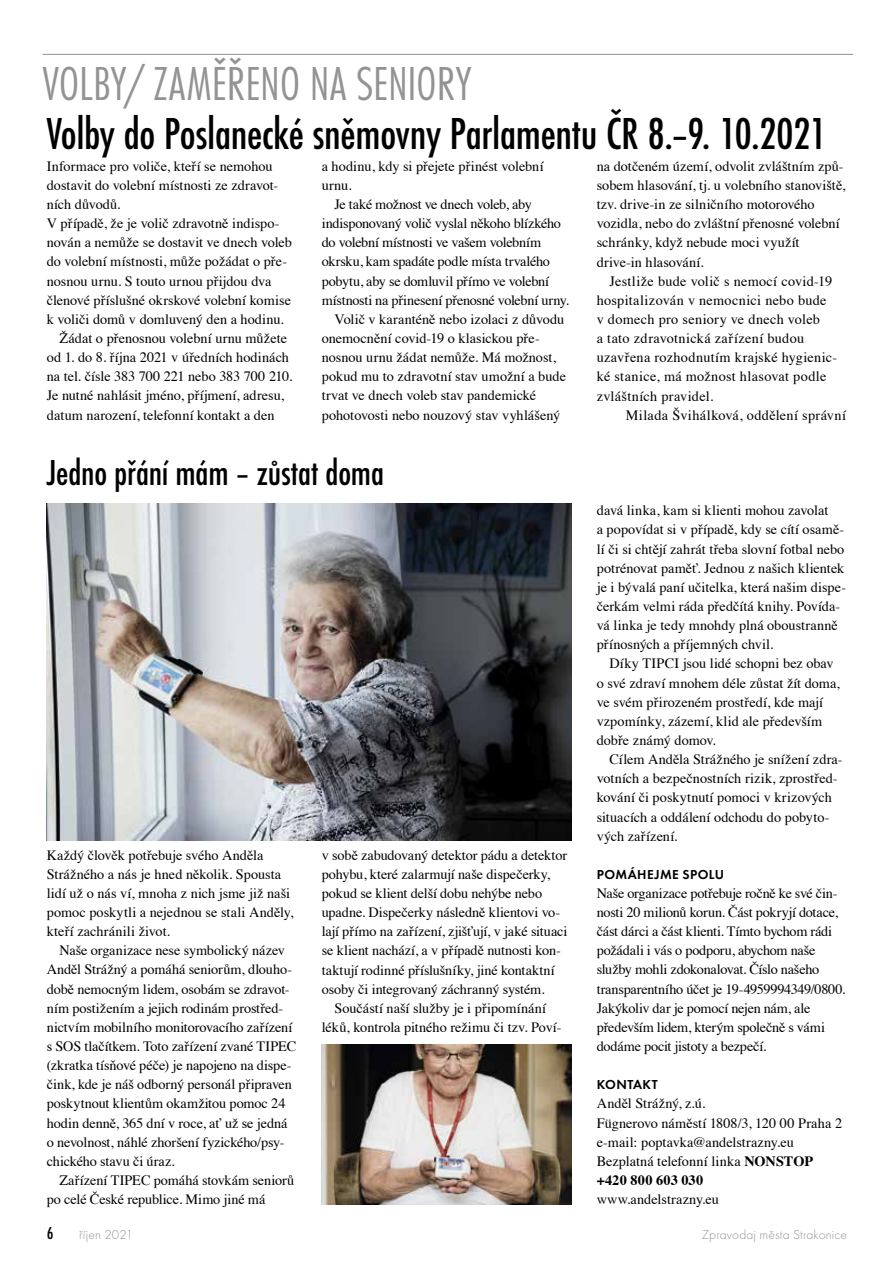
<style>
.page{position:relative;width:893px;height:1263px;background:#fff}
.page>*{position:absolute;margin:0;border:0;box-sizing:border-box;transform-origin:0 0}
.t1{font:49.5px "Futura TOT Ligh Cond";letter-spacing:.005em;color:#939393}
.t2{font:500 condensed 46.5px "Futura TOT";letter-spacing:-.01em;color:#000}
.t3{font:500 condensed 37.5px "Futura TOT";letter-spacing:-.005em;color:#000}
.t4{font:500 condensed 18px "Futura TOT";color:#000}
.t5{font:14.25px/19.2px "Times";letter-spacing:-.005em;color:#000}
.t6{font:14.25px/19.2px "Times";letter-spacing:.02em;color:#000}
.t7{font:14.25px "Times";letter-spacing:-.025em;color:#000}
.t8{font:14.25px "Times";letter-spacing:.025em;color:#000}
.t9{font:13.5px "Futura TOT Ligh";letter-spacing:.01em;color:#939393}
.t10{font:600 13.5px "Futura TOT";letter-spacing:.03em;color:#000}
.s1{font-weight:700}
</style>
<div class="page">
<hr style="left:43px;top:54px;width:810px;height:1px;background:#939393">
<img style="left:47px;top:503px;width:524px;height:337px">
<img style="left:322px;top:1044px;width:249px;height:161px">
<h1 class="t1" style="left:43px;top:55px;width:430px">VOLBY/ ZAMĚŘENO NA SENIORY</h1>
<h2 class="t2" style="left:47px;top:108px;width:782px">Volby do Poslanecké sněmovny Parlamentu ČR 8.–9. 10.2021</h2>
<p class="t5" style="left:47px;top:155px;width:227px">Informace pro voliče, kteří se nemohou</p>
<p class="t5" style="left:47px;top:174px;width:233px">dostavit do volební místnosti ze zdravot-</p>
<p class="t5" style="left:47px;top:193px;width:75px">ních důvodů.</p>
<p class="t5" style="left:47px;top:213px;width:234px">V případě, že je volič zdravotně indispo-</p>
<p class="t5" style="left:47px;top:232px;width:247px">nován a nemůže se dostavit ve dnech voleb</p>
<p class="t5" style="left:47px;top:251px;width:242px">do volební místnosti, může požádat o pře-</p>
<p class="t5" style="left:47px;top:270px;width:226px">nosnou urnu. S touto urnou přijdou dva</p>
<p class="t5" style="left:47px;top:289px;width:246px">členové příslušné okrskové volební komise</p>
<p class="t5" style="left:47px;top:308px;width:239px">k voliči domů v domluvený den a hodinu.</p>
<p class="t5" style="left:60px;top:327px;width:229px">Žádat o přenosnou volební urnu můžete</p>
<p class="t5" style="left:47px;top:346px;width:244px">od 1. do 8. října 2021 v úředních hodinách</p>
<p class="t5" style="left:47px;top:366px;width:247px">na tel. čísle 383 700 221 nebo 383 700 210.</p>
<p class="t5" style="left:47px;top:385px;width:239px">Je nutné nahlásit jméno, příjmení, adresu,</p>
<p class="t5" style="left:47px;top:404px;width:229px">datum narození, telefonní kontakt a den</p>
<p class="t5" style="left:597px;top:155px;width:250px">na dotčeném území, odvolit zvláštním způ&shy;sobem hlasování, tj. u volebního stanoviště, tzv. drive-in ze silničního motorového vozidla, nebo do zvláštní přenosné volební schránky, když nebude moci využít drive-in hlasování.</p>
<p class="t6" style="left:597px;top:270px;width:242px;text-indent:13px">Jestliže bude volič s nemocí covid-19 hospitalizován v nemocnici nebo bude<br>v domech pro seniory ve dnech voleb<br>a tato zdravotnická zařízení budou uzavřena rozhodnutím krajské hygienic&shy;ké stanice, má možnost hlasovat podle zvláštních pravidel.</p>
<p class="t8" style="left:626px;top:402px;width:222px">Milada Švihálková, oddělení správní</p>
<p class="t5" style="left:322px;top:155px;width:223px">a hodinu, kdy si přejete přinést volební urnu.</p>
<p class="t7" style="left:334px;top:191px;width:199px">Je také možnost ve dnech voleb, aby</p>
<p class="t7" style="left:322px;top:210px;width:241px">indisponovaný volič vyslal někoho blízkého</p>
<p class="t7" style="left:322px;top:229px;width:221px">do volební místnosti ve vašem volebním</p>
<p class="t5" style="left:322px;top:251px;width:230px">okrsku, kam spadáte podle místa trvalého</p>
<p class="t5" style="left:322px;top:270px;width:229px">pobytu, aby se domluvil přímo ve volební</p>
<p class="t5" style="left:322px;top:289px;width:249px">místnosti na přinesení přenosné volební urny.</p>
<p class="t5" style="left:334px;top:308px;width:231px">Volič v karanténě nebo izolaci z důvodu</p>
<p class="t5" style="left:322px;top:327px;width:219px">onemocnění covid-19 o klasickou pře-</p>
<p class="t5" style="left:322px;top:347px;width:236px">nosnou urnu žádat nemůže. Má možnost,</p>
<p class="t5" style="left:322px;top:366px;width:246px">pokud mu to zdravotní stav umožní a bude</p>
<p class="t5" style="left:322px;top:385px;width:216px">trvat ve dnech voleb stav pandemické</p>
<p class="t5" style="left:322px;top:404px;width:240px">pohotovosti nebo nouzový stav vyhlášený</p>
<h3 class="t3" style="left:47px;top:452px;width:339px">Jedno přání mám – zůstat doma</h3>
<p class="t5" style="left:47px;top:844px;width:248px">Každý člověk potřebuje svého Anděla Strážného a nás je hned několik. Spousta lidí už o nás ví, mnoha z nich jsme již naši pomoc poskytli a nejednou se stali Anděly, kteří zachránili život.</p>
<p class="t5" style="left:47px;top:940px;width:251px;text-indent:13px">Naše organizace nese symbolický název Anděl Strážný a pomáhá seniorům, dlouho&shy;době nemocným lidem, osobám se zdravot&shy;ním postižením a jejich rodinám prostřed&shy;nictvím mobilního monitorovacího zařízení s SOS tlačítkem. Toto zařízení zvané TIPEC (zkratka tísňové péče) je napojeno na dispe&shy;čink, kde je náš odborný personál připraven poskytnout klientům okamžitou pomoc 24 hodin denně, 365 dní v roce, ať už se jedná o nevolnost, náhlé zhoršení fyzického/psy&shy;chického stavu či úraz.</p>
<p class="t5" style="left:47px;top:1169px;width:249px;text-indent:13px">Zařízení TIPEC pomáhá stovkám seniorů po celé České republice. Mimo jiné má</p>
<p class="t5" style="left:322px;top:844px;width:247px">v sobě zabudovaný detektor pádu a detektor pohybu, které zalarmují naše dispečerky, pokud se klient delší dobu nehýbe nebo upadne. Dispečerky následně klientovi vo&shy;lají přímo na zařízení, zjišťují, v jaké situaci se klient nachází, a v případě nutnosti kon&shy;taktují rodinné příslušníky, jiné kontaktní osoby či integrovaný záchranný systém.</p>
<p class="t5" style="left:322px;top:997px;width:241px;text-align:center">Součástí naší služby je i připomínání léků, kontrola pitného režimu či tzv. Poví-</p>
<p class="t5" style="left:597px;top:500px;width:251px">davá linka, kam si klienti mohou zavolat<br>a popovídat si v případě, kdy se cítí osamě&shy;lí či si chtějí zahrát třeba slovní fotbal nebo potrénovat paměť. Jednou z našich klientek je i bývalá paní učitelka, která našim dispe&shy;čerkám velmi ráda předčítá knihy. Povída&shy;vá linka je tedy mnohdy plná oboustranně přínosných a příjemných chvil.</p>
<p class="t5" style="left:597px;top:653px;width:245px;text-indent:13px">Díky TIPCI jsou lidé schopni bez obav o své zdraví mnohem déle zůstat žít doma, ve svém přirozeném prostředí, kde mají vzpomínky, zázemí, klid ale především dobře známý domov.</p>
<p class="t5" style="left:597px;top:748px;width:247px;text-indent:13px">Cílem Anděla Strážného je snížení zdra&shy;votních a bezpečnostních rizik, zprostřed&shy;kování či poskytnutí pomoci v krizových situacích a oddálení odchodu do pobyto&shy;vých zařízení.</p>
<p class="t10" style="left:597px;top:866px;width:129px">POMÁHEJME SPOLU</p>
<p class="t5" style="left:597px;top:882px;width:250px">Naše organizace potřebuje ročně ke své čin&shy;nosti 20 milionů korun. Část pokryjí dotace, část dárci a část klienti. Tímto bychom rádi požádali i vás o podporu, abychom naše služby mohli zdokonalovat. Číslo našeho transparentního účet je 19-4959994349/0800.<br>Jakýkoliv dar je pomocí nejen nám, ale především lidem, kterým společně s vámi dodáme pocit jistoty a bezpečí.</p>
<p class="t10" style="left:597px;top:1077px;width:63px">KONTAKT</p>
<p class="t5" style="left:597px;top:1093px;width:247px">Anděl Strážný, z.ú.<br>Fügnerovo náměstí 1808/3, 120 00 Praha 2 e-mail: poptavka@andelstrazny.eu<br>Bezplatná telefonní linka <span class="s1">NONSTOP +420 800 603 030</span></p>
<p class="t5" style="left:597px;top:1188px;width:124px">www.andelstrazny.eu</p>
<p class="t4" style="left:47px;top:1223px;width:8px">6</p>
<p class="t9" style="left:79px;top:1227px;width:55px">říjen 2021</p>
<p class="t9" style="left:702px;top:1227px;width:147px">Zpravodaj města Strakonice</p>
</div>
